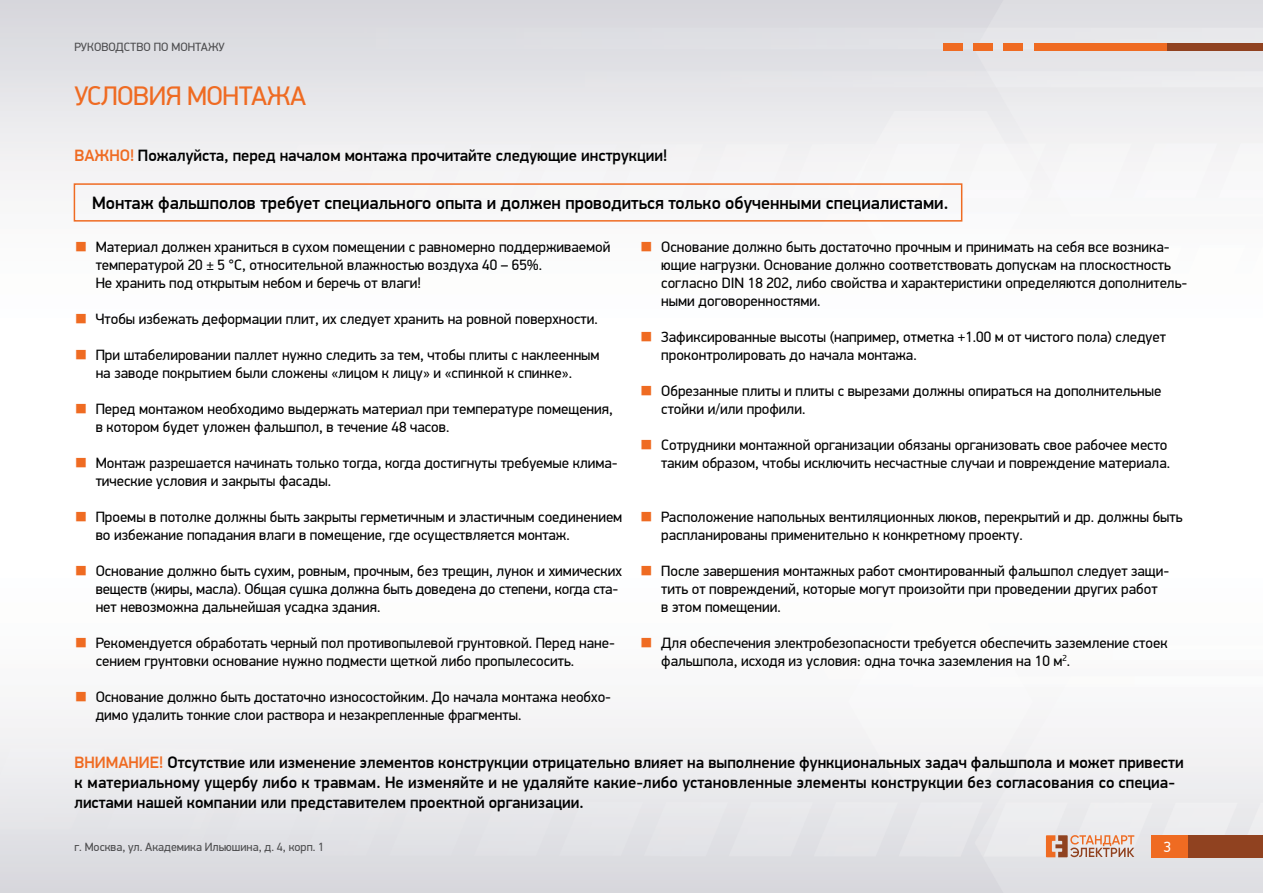
<style>
.page{position:relative;width:1263px;height:893px;background:#fff}
.page>*{position:absolute;margin:0;border:0;box-sizing:border-box;transform-origin:0 0}
.t1{font:27px "PF Din Display Pro";letter-spacing:-.02em;color:#ef6b22}
.t2{font:500 18px "PF Din Display Pro";color:#000}
.t3{font:500 16.5px/19.8px "PF Din Display Pro";color:#000}
.t4{font:15px/18px "PF Din Display Pro";color:#000}
.t5{font:15px "PF Din Display Pro";color:#fff}
.t6{font:12px "PF Din Display Pro";color:#4d4d4f}
.s1{color:#ef6b22}
</style>
<div class="page">
<img style="left:0;top:0;width:1263px;height:893px">
<div style="left:74px;top:183px;width:888px;height:39px;border:2px solid #ef6b22"></div>
<div style="left:1034px;top:43px;width:133px;height:8px;background:#ef6b22"></div>
<div style="left:1003px;top:43px;width:20px;height:8px;background:#ef6b22"></div>
<div style="left:973px;top:43px;width:20px;height:8px;background:#ef6b22"></div>
<div style="left:943px;top:43px;width:20px;height:8px;background:#ef6b22"></div>
<div style="left:1167px;top:43px;width:96px;height:8px;background:#904220"></div>
<div style="left:1151px;top:835px;width:112px;height:22px;background:#ef6b22"></div>
<div style="left:1188px;top:835px;width:75px;height:22px;background:#904220"></div>
<svg style="left:1046px;top:835px;width:88px;height:22px;background:#d5a892"></svg>
<p class="t6" style="left:74px;top:40px;width:152px">РУКОВОДСТВО ПО МОНТАЖУ</p>
<h1 class="t1" style="left:74px;top:80px;width:233px">УСЛОВИЯ МОНТАЖА</h1>
<p class="t3" style="left:74px;top:146px;width:594px"><span class="s1">ВАЖНО!</span> Пожалуйста, перед началом монтажа прочитайте следующие инструкции!</p>
<p class="t2" style="left:92px;top:192px;width:857px">Монтаж фальшполов требует специального опыта и должен проводиться только обученными специалистами.</p>
<p class="t4" style="left:96px;top:238px;width:516px;text-indent:-21px"><span class="s1">■</span> Материал должен храниться в сухом помещении с равномерно поддерживаемой температурой 20 ± 5 °С, относительной влажностью воздуха 40 – 65%.<br>Не хранить под открытым небом и беречь от влаги!</p>
<p class="t4" style="left:74px;top:310px;width:525px"><span class="s1">■</span> Чтобы избежать деформации плит, их следует хранить на ровной поверхности.</p>
<p class="t4" style="left:74px;top:346px;width:527px;text-align:center"><span class="s1">■</span> При штабелировании паллет нужно следить за тем, чтобы плиты с наклеенным на заводе покрытием были сложены «лицом к лицу» и «спинкой к спинке».</p>
<p class="t4" style="left:96px;top:400px;width:519px;text-indent:-21px"><span class="s1">■</span> Перед монтажом необходимо выдержать материал при температуре помещения, в котором будет уложен фальшпол, в течение 48 часов.</p>
<p class="t4" style="left:96px;top:454px;width:524px;text-indent:-21px"><span class="s1">■</span> Монтаж разрешается начинать только тогда, когда достигнуты требуемые клима&shy;тические условия и закрыты фасады.</p>
<p class="t4" style="left:96px;top:508px;width:528px;text-indent:-21px"><span class="s1">■</span> Проемы в потолке должны быть закрыты герметичным и эластичным соединением во избежание попадания влаги в помещение, где осуществляется монтаж.</p>
<p class="t4" style="left:96px;top:562px;width:528px;text-indent:-21px"><span class="s1">■</span> Основание должно быть сухим, ровным, прочным, без трещин, лунок и химических веществ (жиры, масла). Общая сушка должна быть доведена до степени, когда ста‑ нет невозможна дальнейшая усадка здания.</p>
<p class="t4" style="left:96px;top:634px;width:521px;text-indent:-21px"><span class="s1">■</span> Рекомендуется обработать черный пол противопылевой грунтовкой. Перед нане&shy;сением грунтовки основание нужно подмести щеткой либо пропылесосить.</p>
<p class="t4" style="left:96px;top:688px;width:517px;text-indent:-21px"><span class="s1">■</span> Основание должно быть достаточно износостойким. До начала монтажа необхо&shy;димо удалить тонкие слои раствора и незакрепленные фрагменты.</p>
<p class="t4" style="left:661px;top:238px;width:528px;text-indent:-21px"><span class="s1">■</span> Основание должно быть достаточно прочным и принимать на себя все возника&shy;ющие нагрузки. Основание должно соответствовать допускам на плоскостность согласно DIN 18 202, либо свойства и характеристики определяются дополнитель&shy;ными договоренностями.</p>
<p class="t4" style="left:661px;top:328px;width:506px;text-indent:-21px"><span class="s1">■</span> Зафиксированные высоты (например, отметка +1.00 м от чистого пола) следует проконтролировать до начала монтажа.</p>
<p class="t4" style="left:661px;top:382px;width:502px;text-indent:-21px"><span class="s1">■</span> Обрезанные плиты и плиты с вырезами должны опираться на дополнительные стойки и/или профили.</p>
<p class="t4" style="left:640px;top:436px;width:532px;text-align:right"><span class="s1">■</span> Сотрудники монтажной организации обязаны организовать свое рабочее место таким образом, чтобы исключить несчастные случаи и повреждение материала.</p>
<p class="t4" style="left:661px;top:508px;width:523px;text-indent:-21px"><span class="s1">■</span> Расположение напольных вентиляционных люков, перекрытий и др. должны быть распланированы применительно к конкретному проекту.</p>
<p class="t4" style="left:661px;top:562px;width:510px;text-indent:-21px"><span class="s1">■</span> После завершения монтажных работ смонтированный фальшпол следует защи&shy;тить от повреждений, которые могут произойти при проведении других работ<br>в этом помещении.</p>
<p class="t4" style="left:661px;top:634px;width:508px;text-indent:-21px"><span class="s1">■</span> Для обеспечения электробезопасности требуется обеспечить заземление стоек фальшпола, исходя из условия: одна точка заземления на 10 м<sup>2</sup>.</p>
<p class="t3" style="left:74px;top:753px;width:1111px"><span class="s1">ВНИМАНИЕ!</span> Отсутствие или изменение элементов конструкции отрицательно влияет на выполнение функциональных задач фальшпола и может привести к материальному ущербу либо к травмам. Не изменяйте и не удаляйте какие-либо установленные элементы конструкции без согласования со специа‑ листами нашей компании или представителем проектной организации.</p>
<p class="t6" style="left:74px;top:840px;width:251px">г. Москва, ул. Академика Ильюшина, д. 4, корп. 1</p>
<p class="t5" style="left:1164px;top:838px;width:9px">3</p>
</div>
